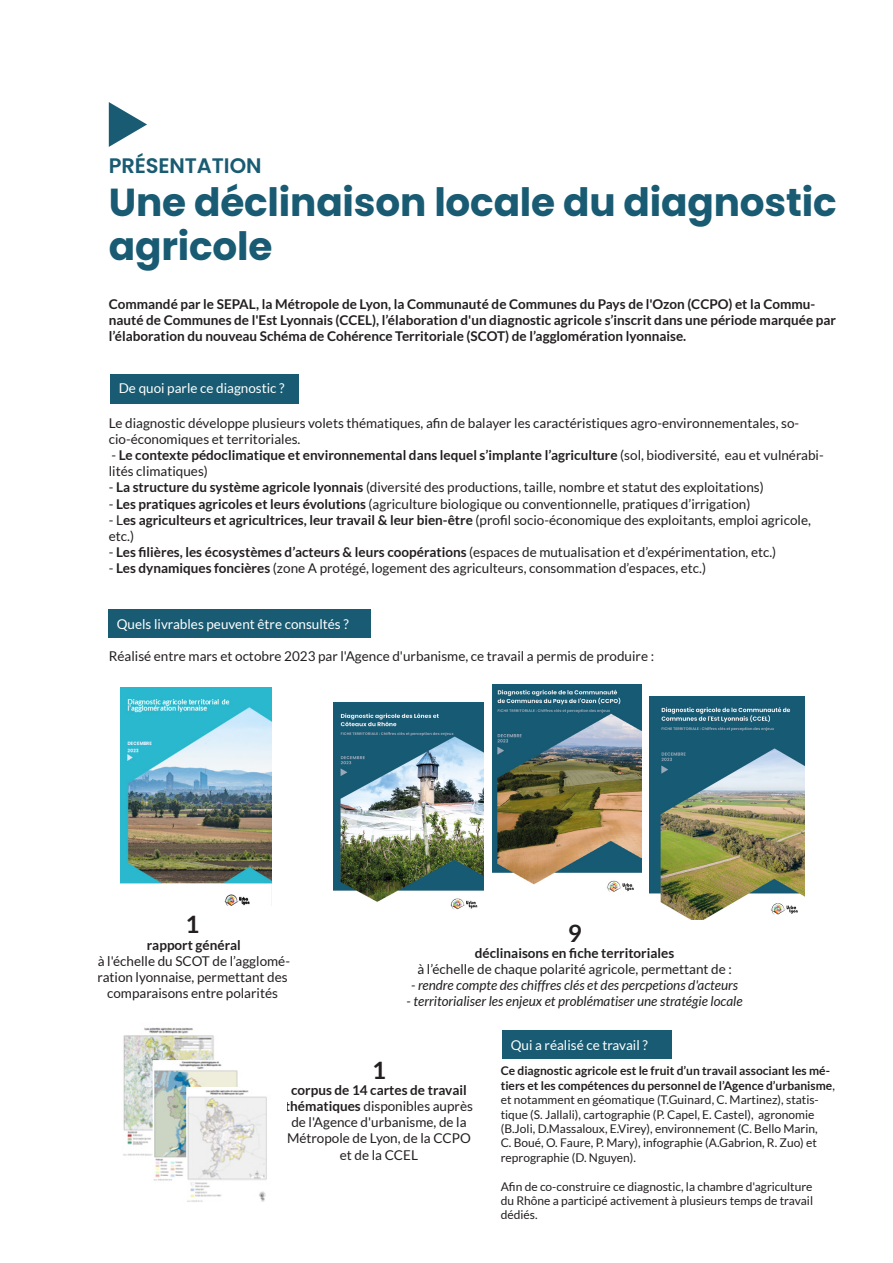
<style>
.page{position:relative;width:893px;height:1263px;background:#fff}
.page>*{position:absolute;margin:0;border:0;box-sizing:border-box;transform-origin:0 0}
.t1{font:700 39px/43.5px "Poppins";letter-spacing:-.005em;color:#185b72}
.t2{font:700 24px "Lato";color:#231f20}
.t3{font:600 21px "Poppins";letter-spacing:-.005em;color:#185b72}
.t4{font:13.5px/16.2px "Lato";color:#231f20;text-align:center}
.t5{font:700 13.5px/16.2px "Lato";color:#231f20}
.t6{font:italic 13.5px "Lato";color:#231f20}
.TEXTE{font:13.5px "Lato";color:#fff}
.t7{font:12px/14.4px "Lato";color:#231f20}
.s1{font-weight:400}
.s2{font-weight:700}
</style>
<div class="page">
<svg style="left:109px;top:102px;width:38px;height:45px"></svg>
<img style="left:120px;top:688px;width:152px;height:217px">
<img style="left:492px;top:684px;width:149px;height:208px">
<img style="left:649px;top:696px;width:156px;height:223px">
<img style="left:334px;top:702px;width:149px;height:208px">
<img style="left:123px;top:1027px;width:144px;height:175px">
<div style="left:108px;top:609px;width:263px;height:29px;background:#185b72"></div>
<div style="left:110px;top:374px;width:189px;height:29px;background:#185b72"></div>
<div style="left:502px;top:1030px;width:170px;height:29px;background:#185b72"></div>
<p class="t3" style="left:109px;top:153px;width:154px">PRÉSENTATION</p>
<p class="t1" style="left:109px;top:181px;width:729px">Une déclinaison locale du diagnostic agricole</p>
<p class="t5" style="left:109px;top:295px;width:729px">Commandé par le SEPAL, la Métropole de Lyon, la Communauté de Communes du Pays de l'Ozon (CCPO) et la Commu&shy;nauté de Communes de l'Est Lyonnais (CCEL), l’élaboration d'un diagnostic agricole s’inscrit dans une période marquée par l’élaboration du nouveau Schéma de Cohérence Territoriale (SCOT) de l’agglomération lyonnaise.</p>
<p class="TEXTE" style="left:119px;top:381px;width:167px">De quoi parle ce diagnostic ?</p>
<p class="t4" style="left:109px;top:414px;width:692px;text-align:left">Le diagnostic développe plusieurs volets thématiques, afin de balayer les caractéristiques agro-environnementales, so&shy;cio-économiques et territoriales.</p>
<p class="t5" style="left:109px;top:447px;width:716px"><span class="s1">-</span> Le contexte pédoclimatique et environnemental dans lequel s’implante l’agriculture <span class="s1">(sol, biodiversité, eau et vulnérabi&shy;lités climatiques)</span></p>
<p class="t4" style="left:109px;top:479px;width:656px">- <span class="s2">La structure du système agricole lyonnais</span> (diversité des productions, taille, nombre et statut des exploitations)</p>
<p class="t4" style="left:109px;top:495px;width:643px">- <span class="s2">Les pratiques agricoles et leurs évolutions</span> (agriculture biologique ou conventionnelle, pratiques d’irrigation)</p>
<p class="t4" style="left:109px;top:512px;width:704px;text-align:left">- L<span class="s2">es agriculteurs et agricultrices, leur travail &amp; leur bien-être</span> (profil socio-économique des exploitants, emploi agricole, etc.)</p>
<p class="t5" style="left:109px;top:544px;width:669px"><span class="s1">-</span> Les filières, les écosystèmes d’acteurs &amp; leurs coopérations <span class="s1">(espaces de mutualisation et d’expérimentation, etc.)</span></p>
<p class="t4" style="left:109px;top:560px;width:599px">- <span class="s2">Les dynamiques foncières</span> (zone A protégé, logement des agriculteurs, consommation d’espaces, etc.)</p>
<p class="TEXTE" style="left:117px;top:616px;width:233px">Quels livrables peuvent être consultés ?</p>
<p class="t4" style="left:109px;top:648px;width:547px">Réalisé entre mars et octobre 2023 par l'Agence d'urbanisme, ce travail a permis de produire :</p>
<p class="t2" style="left:186px;top:911px;width:15px">1</p>
<p class="t5" style="left:147px;top:936px;width:95px">rapport général</p>
<p class="t4" style="left:97px;top:953px;width:194px">à l'échelle du SCOT de l’agglomé&shy;ration lyonnaise, permettant des comparaisons entre polarités</p>
<p class="t2" style="left:568px;top:919px;width:15px">9</p>
<p class="t5" style="left:475px;top:945px;width:201px">déclinaisons en fiche territoriales</p>
<p class="t4" style="left:417px;top:961px;width:316px">à l’échelle de chaque polarité agricole, permettant de :</p>
<p class="t6" style="left:411px;top:978px;width:329px">- rendre compte des chiffres clés et des percpetions d'acteurs</p>
<p class="t6" style="left:407px;top:994px;width:337px">- territorialiser les enjeux et problématiser une stratégie locale</p>
<p class="t2" style="left:372px;top:1056px;width:15px">1</p>
<p class="t4" style="left:285px;top:1082px;width:190px"><span class="s2">corpus de 14 cartes de travail thématiques</span> disponibles auprès de l'Agence d'urbanisme, de la<br>Métropole de Lyon, de la CCPO et de la CCEL</p>
<p class="TEXTE" style="left:511px;top:1037px;width:139px">Qui a réalisé ce travail ?</p>
<p class="t7" style="left:501px;top:1064px;width:336px"><span class="s2">Ce diagnostic agricole est le fruit d’un travail associant les mé&shy;tiers et les compétences du personnel de l’Agence d’urbanisme</span>, et notamment en géomatique (T.Guinard, C. Martinez), statis&shy;tique (S. Jallali), cartographie (P. Capel, E. Castel), agronomie (B.Joli, D.Massaloux, E.Virey), environnement (C. Bello Marin,<br>C. Boué, O. Faure, P. Mary), infographie (A.Gabrion, R. Zuo) et reprographie (D. Nguyen).</p>
<p class="t7" style="left:501px;top:1179px;width:314px;text-align:justify">Afin de co-construire ce diagnostic, la chambre d'agriculture du Rhône a participé activement à plusieurs temps de travail dédiés.</p>
</div>
